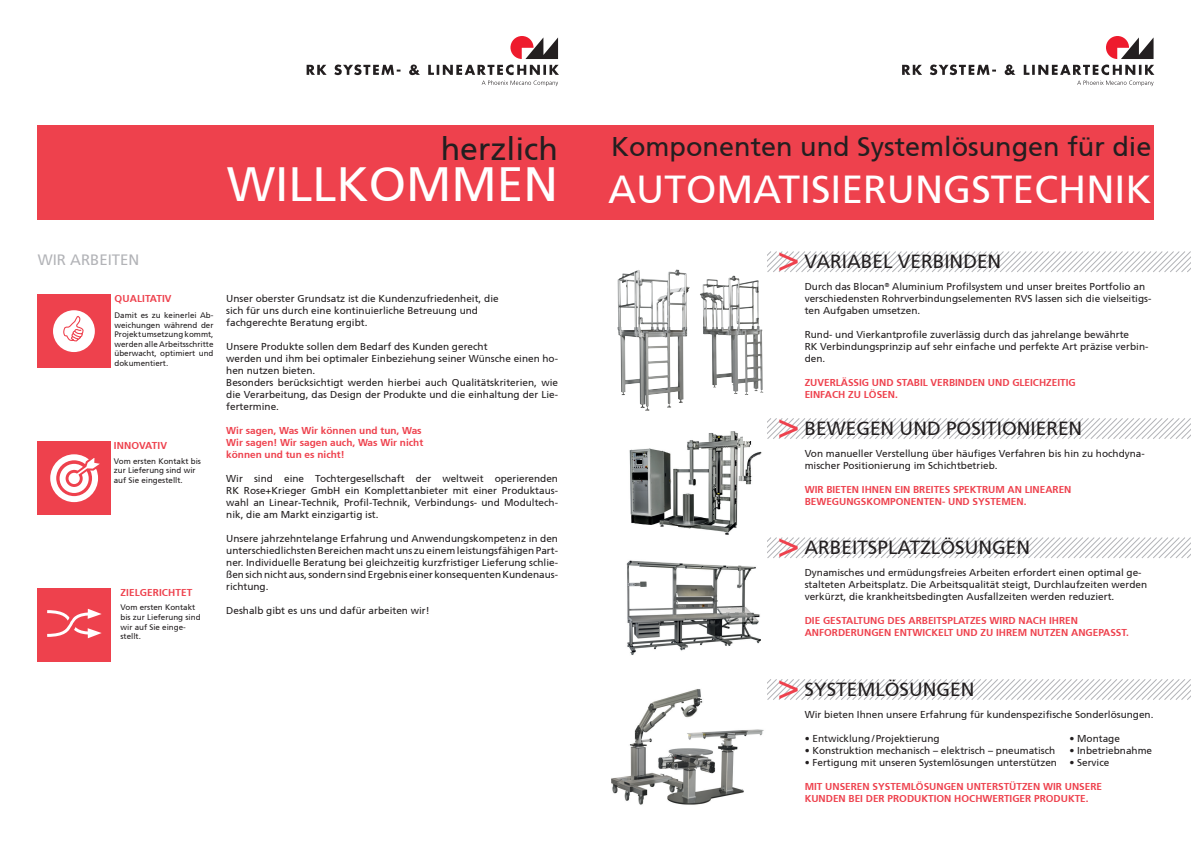
<style>
.page{position:relative;width:1191px;height:842px;background:#fff}
.page>*{position:absolute;margin:0;border:0;box-sizing:border-box;transform-origin:0 0}
.t1{font:48px "Frutiger";color:#fff}
.t2{font:39px "Frutiger";color:#fff}
.t3{font:32px "Frutiger";color:#231f20}
.t4{font:27px "Frutiger";color:#231f20}
.t5{font:19px "Frutiger";color:#231f20}
.t6{font:15px "Frutiger";color:#b2b3b7}
.t7{font:10px/12px "Frutiger";color:#231f20}
.t8{font:700 10px/12px "Frutiger";color:#ee414d}
.t9{font:8px/9.6px "Frutiger";color:#231f20}
.s1{font-size:36px;color:#ee414d}
</style>
<div class="page">
<svg style="left:1121px;top:37px;width:32px;height:22px"></svg>
<svg style="left:902px;top:65px;width:252px;height:21px"></svg>
<svg style="left:1106px;top:36px;width:23px;height:23px"></svg>
<svg style="left:525px;top:37px;width:33px;height:22px"></svg>
<svg style="left:306px;top:65px;width:253px;height:21px"></svg>
<svg style="left:510px;top:36px;width:23px;height:23px"></svg>
<div style="left:37px;top:125px;width:1116px;height:95px;background:#ee414d"></div>
<img style="left:617px;top:270px;width:59px;height:141px">
<img style="left:629px;top:431px;width:133px;height:104px">
<img style="left:611px;top:689px;width:153px;height:116px">
<img style="left:626px;top:560px;width:135px;height:95px">
<div style="left:37px;top:295px;width:74px;height:73px;background:#ee414d"></div>
<div style="left:53px;top:310px;width:42px;height:42px;background:#fff;border-radius:50%"></div>
<div style="left:37px;top:441px;width:74px;height:74px;background:#ee414d"></div>
<div style="left:50px;top:454px;width:48px;height:48px;border:6px solid #fff;border-radius:50%"></div>
<div style="left:60px;top:464px;width:29px;height:29px;border:6px solid #fff;border-radius:50%"></div>
<svg style="left:73px;top:454px;width:27px;height:26px"></svg>
<div style="left:68px;top:473px;width:12px;height:11px;background:#fff;border-radius:50%"></div>
<div style="left:37px;top:588px;width:74px;height:74px;background:#ee414d"></div>
<svg style="left:47px;top:609px;width:55px;height:29px"></svg>
<svg style="left:767px;top:251px;width:424px;height:21px"></svg>
<svg style="left:767px;top:418px;width:424px;height:21px"></svg>
<div style="left:743px;top:417px;width:24px;height:24px;background:#fff"></div>
<svg style="left:767px;top:537px;width:424px;height:21px"></svg>
<svg style="left:767px;top:679px;width:424px;height:21px"></svg>
<div style="left:743px;top:678px;width:24px;height:24px;background:#fff"></div>
<svg style="left:63px;top:316px;width:21px;height:26px"></svg>
<h3 class="t3" style="left:441px;top:130px;width:119px">herzlich</h3>
<h1 class="t1" style="left:227px;top:156px;width:332px">WILLKOMMEN</h1>
<h3 class="t6" style="left:38px;top:251px;width:103px">WIR ARBEITEN</h3>
<p class="t8" style="left:114px;top:293px;width:59px">QUALITATIV</p>
<p class="t9" style="left:114px;top:311px;width:100px;text-align:justify">Damit es zu keinerlei Ab&shy;weichungen während der Projekt umsetzung kommt, werden alle Arbeitsschritte überwacht, optimiert und dokumentiert.</p>
<p class="t8" style="left:114px;top:440px;width:55px">INNOVATIV</p>
<p class="t9" style="left:114px;top:456px;width:89px">Vom ersten Kontakt bis zur Lieferung sind wir auf Sie eingestellt.</p>
<p class="t8" style="left:120px;top:586px;width:73px">ZIELGERICHTET</p>
<p class="t9" style="left:120px;top:603px;width:82px">Vom ersten Kontakt bis zur Lieferung sind wir auf Sie einge&shy;stellt.</p>
<p class="t7" style="left:226px;top:293px;width:274px">Unser oberster Grundsatz ist die Kundenzufriedenheit, die sich für uns durch eine kontinuierliche Betreuung und fachgerechte Beratung ergibt.</p>
<p class="t7" style="left:226px;top:341px;width:333px">Unsere Produkte sollen dem Bedarf des Kunden gerecht<br>werden und ihm bei optimaler Einbeziehung seiner Wünsche einen ho&shy;hen nutzen bieten.<br>Besonders berücksichtigt werden hierbei auch Qualitätskriterien, wie die Verarbeitung, das Design der Produkte und die einhaltung der Lie&shy;fertermine.</p>
<p class="t8" style="left:226px;top:425px;width:198px">Wir sagen, Was Wir können und tun, Was<br>Wir sagen! Wir sagen auch, Was Wir nicht können und tun es nicht!</p>
<p class="t7" style="left:226px;top:473px;width:333px;text-align:justify">Wir sind eine Tochtergesellschaft der weltweit operierenden RK Rose+Krieger GmbH ein Komplettanbieter mit einer Produktaus&shy;wahl an Linear-Technik, Profil-Technik, Verbindungs- und Modultech&shy;nik, die am Markt einzigartig ist.</p>
<p class="t7" style="left:226px;top:533px;width:333px;text-align:justify">Unsere jahrzehntelange Erfahrung und Anwendungskompetenz in den unterschiedlichsten Bereichen macht uns zu einem leistungsfähigen Part&shy;ner. Individuelle Beratung bei gleichzeitig kurzfristiger Lieferung schlie&shy;ßen sich nicht aus, sondern sind Ergebnis einer konsequenten Kundenaus&shy;richtung.</p>
<p class="t7" style="left:226px;top:605px;width:205px">Deshalb gibt es uns und dafür arbeiten wir!</p>
<h3 class="t4" style="left:611px;top:131px;width:542px">Komponenten und Systemlösungen für die</h3>
<h2 class="t2" style="left:608px;top:166px;width:545px">AUTOMATISIERUNGSTECHNIK</h2>
<h3 class="t5" style="left:777px;top:250px;width:225px"><span class="s1">&gt;</span> VARIABEL VERBINDEN</h3>
<p class="t7" style="left:804px;top:281px;width:348px">Durch das Blocan<sup>®</sup> Aluminium Profilsystem und unser breites Portfolio an verschiedensten Rohrverbindungselementen RVS lassen sich die vielseitigs&shy;ten Aufgaben umsetzen.</p>
<p class="t7" style="left:804px;top:329px;width:345px">Rund- und Vierkantprofile zuverlässig durch das jahrelange bewährte<br>RK Verbindungsprinzip auf sehr einfache und perfekte Art präzise verbin&shy;den.</p>
<p class="t8" style="left:804px;top:377px;width:272px">ZUVERLÄSSIG UND STABIL VERBINDEN UND GLEICHZEITIG<br>EINFACH ZU LÖSEN.</p>
<h3 class="t5" style="left:777px;top:417px;width:306px"><span class="s1">&gt;</span> BEWEGEN UND POSITIONIEREN</h3>
<p class="t7" style="left:804px;top:447px;width:341px">Von manueller Verstellung über häufiges Verfahren bis hin zu hochdyna&shy;mischer Positionierung im Schichtbetrieb.</p>
<p class="t8" style="left:804px;top:483px;width:268px">WIR BIETEN IHNEN EIN BREITES SPEKTRUM AN LINEAREN<br>BEWEGUNGSKOMPONENTEN- UND SYSTEMEN.</p>
<h3 class="t5" style="left:777px;top:536px;width:254px"><span class="s1">&gt;</span> ARBEITSPLATZLÖSUNGEN</h3>
<p class="t7" style="left:804px;top:567px;width:344px">Dynamisches und ermüdungsfreies Arbeiten erfordert einen optimal ge&shy;stalteten Arbeitsplatz. Die Arbeitsqualität steigt, Durchlaufzeiten werden verkürzt, die krankheitsbedingten Ausfallzeiten werden reduziert.</p>
<p class="t8" style="left:804px;top:615px;width:325px">DIE GESTALTUNG DES ARBEITSPLATZES WIRD NACH IHREN<br>ANFORDERUNGEN ENTWICKELT UND ZU IHREM NUTZEN ANGEPASST.</p>
<h3 class="t5" style="left:777px;top:678px;width:198px"><span class="s1">&gt;</span> SYSTEMLÖSUNGEN</h3>
<p class="t7" style="left:804px;top:708px;width:350px">Wir bieten Ihnen unsere Erfahrung für kundenspezifische Sonderlösungen.</p>
<p class="t7" style="left:804px;top:732px;width:136px">• Entwicklung /Projektierung</p>
<p class="t7" style="left:804px;top:744px;width:252px">• Konstruktion mechanisch – elektrisch – pneumatisch</p>
<p class="t7" style="left:804px;top:756px;width:254px">• Fertigung mit unseren Systemlösungen unterstützen</p>
<p class="t8" style="left:804px;top:780px;width:299px">MIT UNSEREN SYSTEMLÖSUNGEN UNTERSTÜTZEN WIR UNSERE<br>KUNDEN BEI DER PRODUKTION HOCHWERTIGER PRODUKTE.</p>
<p class="t7" style="left:1069px;top:733px;width:52px">• Montage</p>
<p class="t7" style="left:1069px;top:745px;width:84px">• Inbetriebnahme</p>
<p class="t7" style="left:1069px;top:757px;width:42px">• Service</p>
</div>
